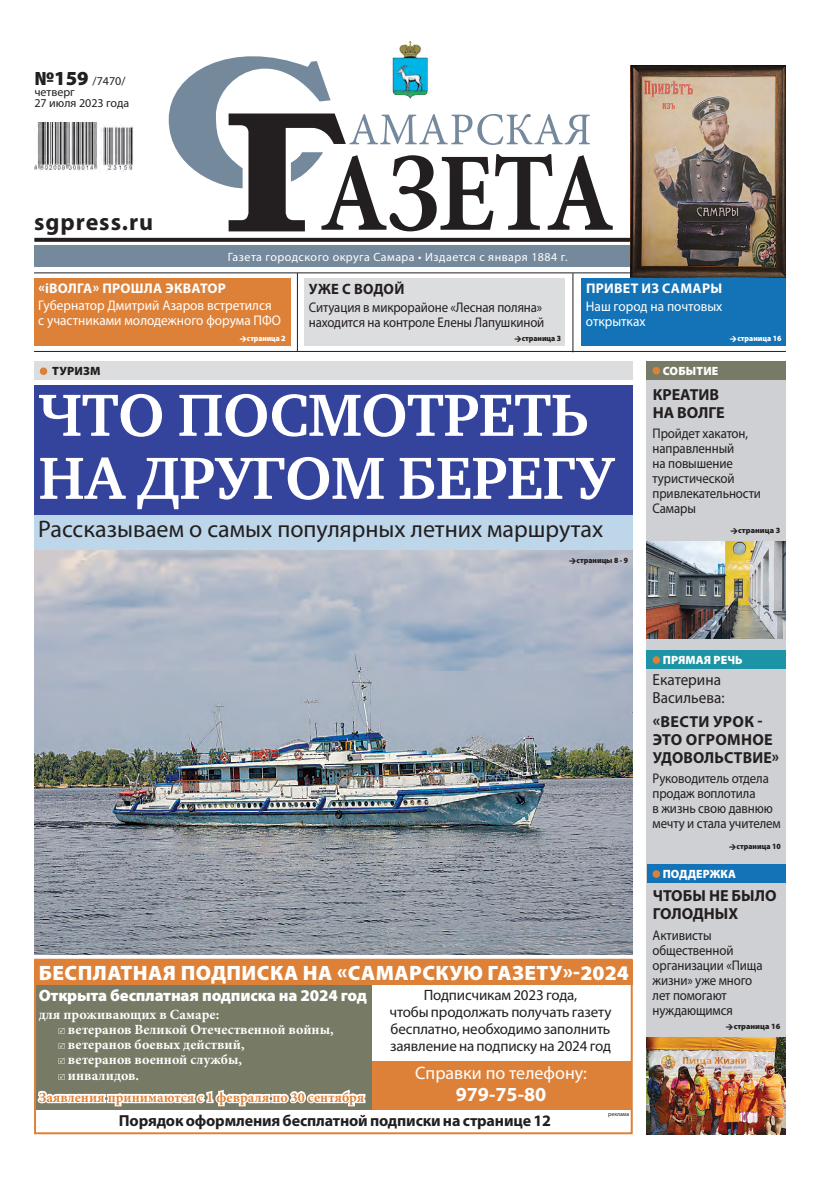
<style>
.page{position:relative;width:820px;height:1191px;background:#fff}
.page>*{position:absolute;margin:0;border:0;box-sizing:border-box;transform-origin:0 0}
.заголовок{font:700 61px/63px "Charter C";letter-spacing:-.01em;color:#fff}
.подзаголовок{font:24px "Myriad Pro";color:#231f20}
.t1{font:700 24px "Myriad Pro";letter-spacing:.04em;color:#231f20}
.заголовок-2{font:900 20.9px "Myriad Pro";letter-spacing:.02em;color:#fff}
.t2{font:700 20px "Myriad Pro";color:#fff}
.t3{font:18px "Myriad Pro";color:#fff}
.заголовок-3{font:900 16.5px "Myriad Pro";letter-spacing:-.01em;color:#fff}
.анонс_2_заголовок{font:700 16px/18px "Myriad Pro";color:#231f20}
.ОФИЦИАЛКА{font:700 16px "Myriad Pro";letter-spacing:-.01em;color:#231f20}
.анонс_2_заголовок-2{font:16px/18px "Myriad Pro";color:#231f20;scale:.95 1}
.ОФИЦИАЛКА-2{font:15px/17px "Myriad Pro";letter-spacing:-.01em;color:#231f20;text-align:center}
.анонс_2_заголовок-3{font:700 15px "Myriad Pro";letter-spacing:.02em;color:#231f20}
.анонс_1_подзаголовок{font:14px/15px "Myriad Pro";letter-spacing:-.01em;color:#231f20;scale:.92 1}
.заголовок-4{font:700 14px/15.3px "Minion Pro";color:#fff}
.анонс_1_подзаголовок-2{font:14px/14.7px "Myriad Pro";color:#fff;scale:.95 1}
.анонс_2_заголовок-4{font:14px/15.2px "Myriad Pro";letter-spacing:-.01em;color:#231f20;scale:.92 1}
.заголовок-5{font:700 14px "Minion Pro";color:#de8138}
.анонс_2_заголовок-5{font:700 14px "Myriad Pro";letter-spacing:.02em;color:#fff}
.t4{font:12px "Myriad Pro";letter-spacing:.04em;color:#fff}
.t5{font:12px/11px "Myriad Pro";color:#231f20}
.рубрика_на_плашке{font:900 12px "Myriad Pro";letter-spacing:.01em;color:#fff}
.надзаголовок_01{font:900 12px "Myriad Pro";letter-spacing:.02em;color:#231f20}
.анонс_1_подзаголовок-3{font:900 8px "Myriad Pro";color:#231f20;scale:.95 1}
.анонс_1_подзаголовок-4{font:900 8px "Myriad Pro";color:#231f20}
.анонс_1_подзаголовок-5{font:900 8px "Myriad Pro";color:#fff;scale:.95 1}
.анонс_2_заголовок-6{font:900 8px "Myriad Pro";letter-spacing:-.01em;color:#231f20;scale:.95 1}
.анонс_1_подзаголовок-6{font:900 8px "Myriad Pro";color:#fff;scale:.93 1}
.ОФИЦИАЛКА-3{font:6px "Myriad Pro";color:#231f20;scale:.95 1}
.s1{font-weight:900;font-size:20px}
</style>
<div class="page">
<div style="left:34px;top:246px;width:751px;height:21px;background:#75899d"></div>
<div style="left:646px;top:361px;width:139px;height:773px;background:#ced0d3"></div>
<div style="left:646px;top:864px;width:139px;height:18px;background:#1373b6"></div>
<div style="left:652px;top:870px;width:7px;height:7px;background:#de8138;border-radius:50%"></div>
<hr style="left:34px;top:351px;width:751px;height:1px;background:#231f20">
<div style="left:304px;top:278px;width:261px;height:68px;background:#dcdddf"></div>
<div style="left:34px;top:278px;width:256px;height:68px;background:#de8138"></div>
<div style="left:34px;top:361px;width:598px;height:19px;background:#dcdddf"></div>
<div style="left:40px;top:367px;width:7px;height:8px;background:#de8138;border-radius:50%"></div>
<hr style="left:297px;top:273px;width:1px;height:78px;background:#231f20">
<hr style="left:572px;top:273px;width:1px;height:79px;background:#231f20">
<svg style="left:34px;top:238px;width:596px;height:4px;background:#2c2829"></svg>
<img style="left:34px;top:122px;width:100px;height:49px">
<svg style="left:169px;top:41px;width:443px;height:190px"></svg>
<img style="left:34px;top:549px;width:598px;height:405px">
<div style="left:646px;top:650px;width:139px;height:18px;background:#1d94a5"></div>
<div style="left:652px;top:656px;width:7px;height:7px;background:#de8138;border-radius:50%"></div>
<div style="left:646px;top:361px;width:139px;height:18px;background:#777a65"></div>
<div style="left:652px;top:367px;width:7px;height:7px;background:#de8138;border-radius:50%"></div>
<div style="left:34px;top:385px;width:598px;height:130px;background:#34449c"></div>
<div style="left:34px;top:515px;width:598px;height:34px;background:#bdd6ea"></div>
<hr style="left:34px;top:272px;width:751px;height:1px;background:#231f20">
<img style="left:630px;top:65px;width:155px;height:213px">
<div style="left:581px;top:278px;width:204px;height:68px;background:#1373b6"></div>
<div style="left:369px;top:1060px;width:262px;height:49px;background:#de8138"></div>
<div style="left:34px;top:959px;width:598px;height:25px;background:#de8138"></div>
<img style="left:36px;top:742px;width:331px;height:393px">
<img style="left:646px;top:1037px;width:139px;height:97px">
<img style="left:646px;top:541px;width:139px;height:97px">
<svg style="left:569px;top:558px;width:6px;height:6px"></svg>
<p class="t5" style="left:34px;top:75px;width:96px"><span class="s1">№159</span> /7470/ четверг<br>27 июля 2023 года</p>
<p class="t1" style="left:34px;top:206px;width:120px">sgpress.ru</p>
<p class="t4" style="left:228px;top:249px;width:341px">Газета городского округа Самара • Издается с января 1884 г.</p>
<p class="анонс_2_заголовок-3" style="left:309px;top:279px;width:97px">УЖЕ С ВОДОЙ</p>
<p class="анонс_2_заголовок-4" style="left:309px;top:299px;width:257px">Ситуация в микрорайоне «Лесная поляна» находится на контроле Елены Лапушкиной</p>
<p class="анонс_2_заголовок-6" style="left:521px;top:333px;width:43px">страница 3</p>
<p class="анонс_2_заголовок-5" style="left:38px;top:279px;width:189px">«iВОЛГА» ПРОШЛА ЭКВАТОР</p>
<p class="анонс_1_подзаголовок-2" style="left:38px;top:298px;width:257px">Губернатор Дмитрий Азаров встретился с участниками молодежного форума ПФО</p>
<p class="анонс_1_подзаголовок-6" style="left:247px;top:333px;width:43px">страница 2</p>
<p class="надзаголовок_01" style="left:52px;top:364px;width:50px">ТУРИЗМ</p>
<p class="анонс_2_заголовок-5" style="left:585px;top:279px;width:138px">ПРИВЕТ ИЗ САМАРЫ</p>
<p class="анонс_1_подзаголовок-2" style="left:585px;top:298px;width:145px;line-height:15.3px">Наш город на почтовых открытках</p>
<p class="анонс_1_подзаголовок-5" style="left:737px;top:333px;width:48px">страница 16</p>
<p class="рубрика_на_плашке" style="left:662px;top:364px;width:57px">СОБЫТИЕ</p>
<p class="анонс_2_заголовок" style="left:652px;top:385px;width:73px">КРЕАТИВ<br>НА ВОЛГЕ</p>
<p class="анонс_1_подзаголовок" style="left:652px;top:426px;width:105px">Пройдет хакатон, направленный</p>
<p class="анонс_1_подзаголовок" style="left:652px;top:456px;width:119px">на повышение туристической привлекательности<br>Самары</p>
<p class="анонс_1_подзаголовок-4" style="left:738px;top:526px;width:43px">страница 3</p>
<p class="заголовок" style="left:38px;top:384px;width:577px">ЧТО ПОСМОТРЕТЬ<br>НА ДРУГОМ БЕРЕГУ</p>
<p class="подзаголовок" style="left:38px;top:514px;width:566px">Рассказываем о самых популярных летних маршрутах</p>
<p class="анонс_1_подзаголовок-3" style="left:576px;top:556px;width:56px">страницы 8 - 9</p>
<p class="заголовок-2" style="left:39px;top:961px;width:591px">БЕСПЛАТНАЯ ПОДПИСКА НА «САМАРСКУЮ ГАЗЕТУ»-2024</p>
<p class="заголовок-3" style="left:39px;top:986px;width:329px">Открыта бесплатная подписка на 2024 год</p>
<p class="заголовок-4" style="left:39px;top:1006px;width:182px">для проживающих в Самаре:</p>
<p class="заголовок-4" style="left:68px;top:1021px;width:267px">ветеранов Великой Отечественной войны, ветеранов боевых действий,<br>ветеранов военной службы,<br>инвалидов.</p>
<p class="заголовок-5" style="left:39px;top:1087px;width:327px">Заявления принимаются с 1 февраля по 30 сентября</p>
<p class="ОФИЦИАЛКА" style="left:119px;top:1110px;width:433px">Порядок оформления бесплатной подписки на странице 12</p>
<p class="ОФИЦИАЛКА-2" style="left:389px;top:986px;width:223px">Подписчикам 2023 года,<br>чтобы продолжать получать газету бесплатно, необходимо заполнить заявление на подписку на 2024 год</p>
<p class="t3" style="left:415px;top:1061px;width:173px">Справки по телефону:</p>
<p class="t2" style="left:455px;top:1080px;width:92px">979-75-80</p>
<p class="ОФИЦИАЛКА-3" style="left:608px;top:1110px;width:24px">реклама</p>
<p class="рубрика_на_плашке" style="left:662px;top:653px;width:81px">ПРЯМАЯ РЕЧЬ</p>
<p class="анонс_2_заголовок-2" style="left:652px;top:670px;width:77px">Екатерина<br>Васильева:</p>
<p class="анонс_2_заголовок" style="left:652px;top:711px;width:128px">«ВЕСТИ УРОК -<br>ЭТО ОГРОМНОЕ<br>УДОВОЛЬСТВИЕ»</p>
<p class="анонс_1_подзаголовок" style="left:652px;top:771px;width:141px">Руководитель отдела продаж воплотила<br>в жизнь свою давнюю мечту и стала учителем</p>
<p class="анонс_1_подзаголовок-3" style="left:736px;top:841px;width:48px">страница 10</p>
<p class="рубрика_на_плашке" style="left:662px;top:867px;width:75px">ПОДДЕРЖКА</p>
<p class="анонс_2_заголовок" style="left:652px;top:886px;width:125px">ЧТОБЫ НЕ БЫЛО<br>ГОЛОДНЫХ</p>
<p class="анонс_1_подзаголовок" style="left:652px;top:927px;width:121px">Активисты общественной организации «Пища жизни» уже много лет помогают нуждающимся</p>
<p class="анонс_1_подзаголовок-4" style="left:733px;top:1021px;width:48px">страница 16</p>
</div>
